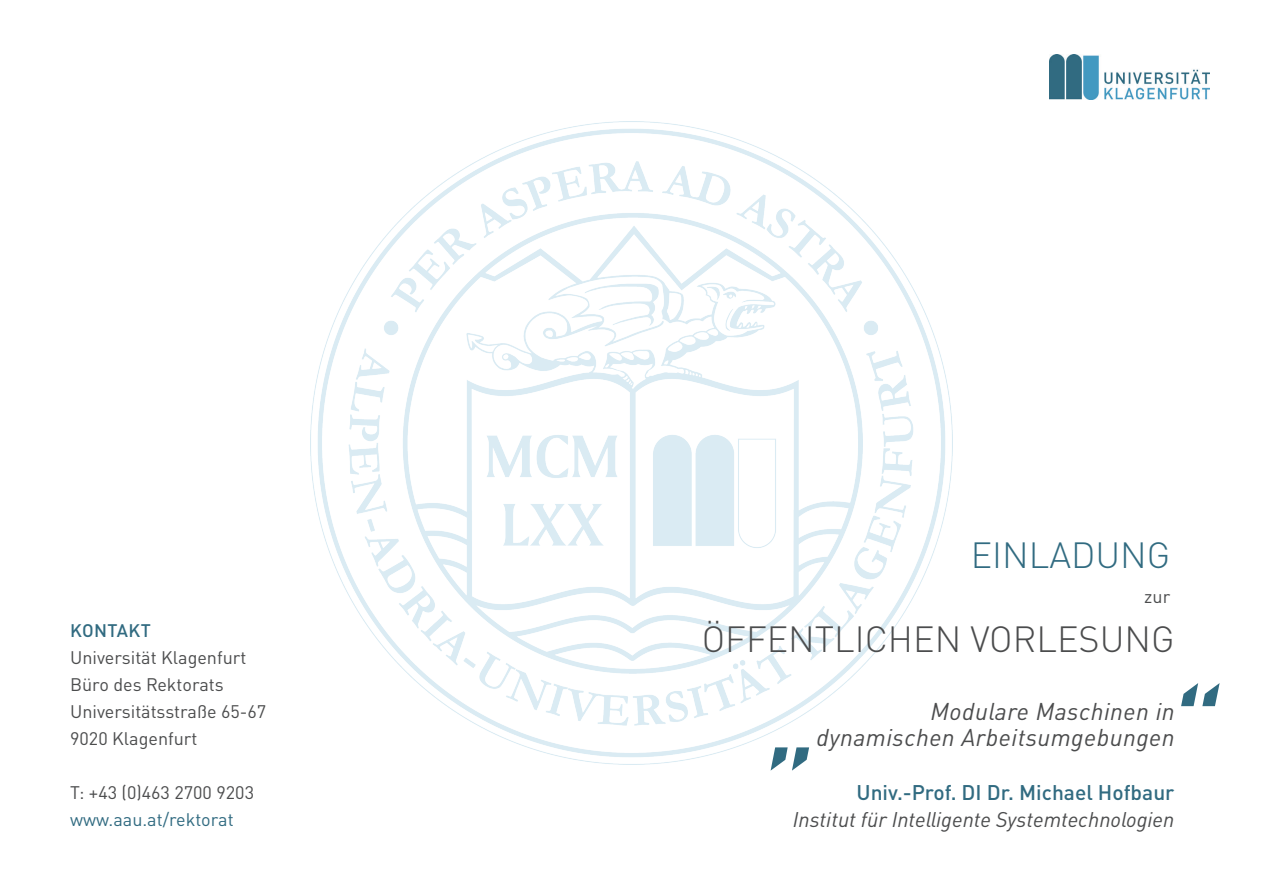
<style>
.page{position:relative;width:1263px;height:893px;background:#fff}
.page>*{position:absolute;margin:0;border:0;box-sizing:border-box;transform-origin:0 0}
.t1{font:italic 500 117.9px "DIN Pro";color:#316b81}
.t2{font:300 36px "DIN";color:#4b4c4d}
.t3{font:300 36px "DIN";color:#316b81}
.t4{font:italic 24px "DIN Pro";letter-spacing:.02em;color:#4b4c4d}
.t5{font:italic 21px "DIN Pro";color:#4b4c4d}
.t6{font:500 21px "DIN Pro";color:#316b81}
.t7{font:18px "DIN Pro";color:#4b4c4d}
.t8{font:18px "DIN Pro";color:#316b81}
.t9{font:500 18px "DIN Pro";letter-spacing:.02em;color:#316b81}
</style>
<div class="page">
<img style="left:310px;top:122px;width:643px;height:642px">
<img style="left:1049px;top:54px;width:160px;height:45px">
<p class="t9" style="left:70px;top:616px;width:82px">KONTAKT</p>
<p class="t7" style="left:70px;top:643px;width:178px">Universität Klagenfurt</p>
<p class="t7" style="left:70px;top:670px;width:155px">Büro des Rektorats</p>
<p class="t7" style="left:70px;top:697px;width:198px">Universitätsstraße 65-67</p>
<p class="t7" style="left:70px;top:724px;width:129px">9020 Klagenfurt</p>
<p class="t7" style="left:70px;top:778px;width:185px">T: +43 (0)463 2700 9203</p>
<p class="t8" style="left:70px;top:805px;width:165px">www.aau.at/rektorat</p>
<p class="t3" style="left:971px;top:533px;width:201px">EINLADUNG</p>
<p class="t7" style="left:1144px;top:583px;width:27px">zur</p>
<p class="t2" style="left:702px;top:617px;width:474px">ÖFFENTLICHEN VORLESUNG</p>
<p class="t1" style="left:770px;top:623px;width:53px">„</p>
<p class="t1" style="left:1164px;top:641px;width:53px">“</p>
<p class="t4" style="left:930px;top:693px;width:246px">Modulare Maschinen in</p>
<p class="t4" style="left:816px;top:718px;width:360px">dynamischen Arbeitsumgebungen</p>
<p class="t6" style="left:856px;top:775px;width:319px">Univ.-Prof. DI Dr. Michael Hofbaur</p>
<p class="t5" style="left:793px;top:803px;width:383px">Institut für Intelligente Systemtechnologien</p>
</div>
